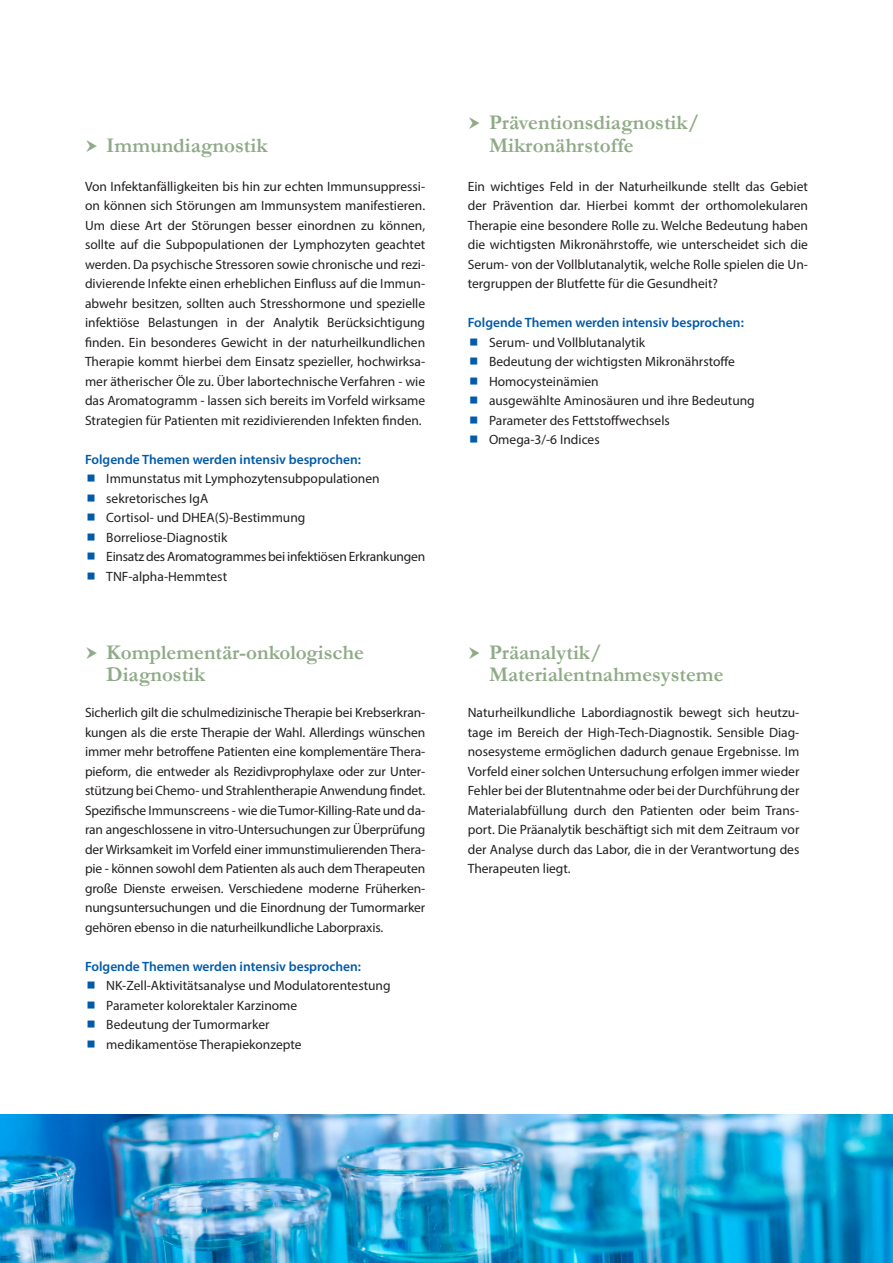
<style>
.page{position:relative;width:893px;height:1263px;background:#fff}
.page>*{position:absolute;margin:0;border:0;box-sizing:border-box;transform-origin:0 0}
.t1{font:700 21px "Garamond";color:#8faa87}
.t2{font:13.5px/19.5px "Myriad Pro";color:#231f20;text-align:justify}
.t3{font:600 13.5px "Myriad Pro";color:#015aaa}
.t4{font:13.5px "Myriad Pro";letter-spacing:-.02em;color:#231f20}
</style>
<div class="page">
<img style="left:0;top:1114px;width:893px;height:149px">
<p class="t1" style="left:106px;top:131px;width:163px">Immundiagnostik</p>
<p class="t2" style="left:85px;top:176px;width:342px">Von Infektanfälligkeiten bis hin zur echten Immunsuppressi&shy;on können sich Störungen am Immunsystem manifestieren.<br>Um diese Art der Störungen besser einordnen zu können, sollte auf die Subpopulationen der Lymphozyten geachtet werden. Da psychische Stressoren sowie chronische und rezi&shy;divierende Infekte einen erheblichen Einfluss auf die Immun&shy;abwehr besitzen, sollten auch Stresshormone und spezielle infektiöse Belastungen in der Analytik Berücksichtigung finden. Ein besonderes Gewicht in der naturheilkundlichen Therapie kommt hierbei dem Einsatz spezieller, hochwirksa&shy;mer ätherischer Öle zu. Über labortechnische Verfahren - wie das Aromatogramm - lassen sich bereits im Vorfeld wirksame Strategien für Patienten mit rezidivierenden Infekten finden.</p>
<p class="t3" style="left:85px;top:450px;width:278px">Folgende Themen werden intensiv besprochen:</p>
<p class="t2" style="left:106px;top:469px;width:275px">Immunstatus mit Lymphozytensubpopulationen</p>
<p class="t2" style="left:106px;top:488px;width:104px">sekretorisches IgA</p>
<p class="t2" style="left:106px;top:508px;width:201px">Cortisol- und DHEA(S)-Bestimmung</p>
<p class="t2" style="left:106px;top:527px;width:123px">Borreliose-Diagnostik</p>
<p class="t4" style="left:106px;top:548px;width:320px">Einsatz des Aromatogrammes bei infektiösen Erkrankungen</p>
<p class="t2" style="left:106px;top:566px;width:122px">TNF-alpha-Hemmtest</p>
<p class="t1" style="left:106px;top:638px;width:259px">Komplementär-onkologische</p>
<p class="t1" style="left:106px;top:660px;width:101px">Diagnostik</p>
<p class="t2" style="left:85px;top:703px;width:342px">Sicherlich gilt die schulmedizinische Therapie bei Krebserkran&shy;kungen als die erste Therapie der Wahl. Allerdings wünschen immer mehr betroffene Patienten eine komplementäre Thera&shy;pieform, die entweder als Rezidivprophylaxe oder zur Unter&shy;stützung bei Chemo- und Strahlentherapie Anwendung findet.<br>Spezifische Immunscreens - wie die Tumor-Killing-Rate und da&shy;ran angeschlossene in vitro-Untersuchungen zur Überprüfung der Wirksamkeit im Vorfeld einer immunstimulierenden Thera&shy;pie - können sowohl dem Patienten als auch dem Therapeuten große Dienste erweisen. Verschiedene moderne Früherken&shy;nungsuntersuchungen und die Einordnung der Tumormarker gehören ebenso in die naturheilkundliche Laborpraxis.</p>
<p class="t3" style="left:85px;top:957px;width:278px">Folgende Themen werden intensiv besprochen:</p>
<p class="t2" style="left:106px;top:976px;width:286px">NK-Zell-Aktivitätsanalyse und Modulatorentestung</p>
<p class="t2" style="left:106px;top:995px;width:192px">Parameter kolorektaler Karzinome</p>
<p class="t2" style="left:106px;top:1015px;width:165px">Bedeutung der Tumormarker</p>
<p class="t2" style="left:106px;top:1034px;width:197px">medikamentöse Therapiekonzepte</p>
<p class="t1" style="left:489px;top:108px;width:212px">Präventionsdiagnostik/</p>
<p class="t1" style="left:489px;top:131px;width:146px">Mikronährstoffe</p>
<p class="t2" style="left:468px;top:176px;width:342px">Ein wichtiges Feld in der Naturheilkunde stellt das Gebiet der Prävention dar. Hierbei kommt der orthomolekularen Therapie eine besondere Rolle zu. Welche Bedeutung haben die wichtigsten Mikronährstoffe, wie unterscheidet sich die Serum- von der Vollblutanalytik, welche Rolle spielen die Un&shy;tergruppen der Blutfette für die Gesundheit?</p>
<p class="t3" style="left:468px;top:314px;width:278px">Folgende Themen werden intensiv besprochen:</p>
<p class="t2" style="left:489px;top:332px;width:158px">Serum- und Vollblutanalytik</p>
<p class="t2" style="left:489px;top:352px;width:247px">Bedeutung der wichtigsten Mikronährstoffe</p>
<p class="t2" style="left:489px;top:371px;width:111px">Homocysteinämien</p>
<p class="t2" style="left:489px;top:391px;width:267px">ausgewählte Aminosäuren und ihre Bedeutung</p>
<p class="t2" style="left:489px;top:410px;width:182px">Parameter des Fettstoffwechsels</p>
<p class="t2" style="left:489px;top:430px;width:112px">Omega-3/-6 Indices</p>
<p class="t1" style="left:489px;top:638px;width:114px">Präanalytik/</p>
<p class="t1" style="left:489px;top:660px;width:236px">Materialentnahmesysteme</p>
<p class="t2" style="left:468px;top:703px;width:333px">Naturheilkundliche Labordiagnostik bewegt sich heutzu&shy;tage im Bereich der High-Tech-Diagnostik. Sensible Diag&shy;nosesysteme ermöglichen dadurch genaue Ergebnisse. Im Vorfeld einer solchen Untersuchung erfolgen immer wieder Fehler bei der Blutentnahme oder bei der Durchführung der Materialabfüllung durch den Patienten oder beim Trans&shy;port. Die Präanalytik beschäftigt sich mit dem Zeitraum vor der Analyse durch das Labor, die in der Verantwortung des Therapeuten liegt.</p>
</div>
